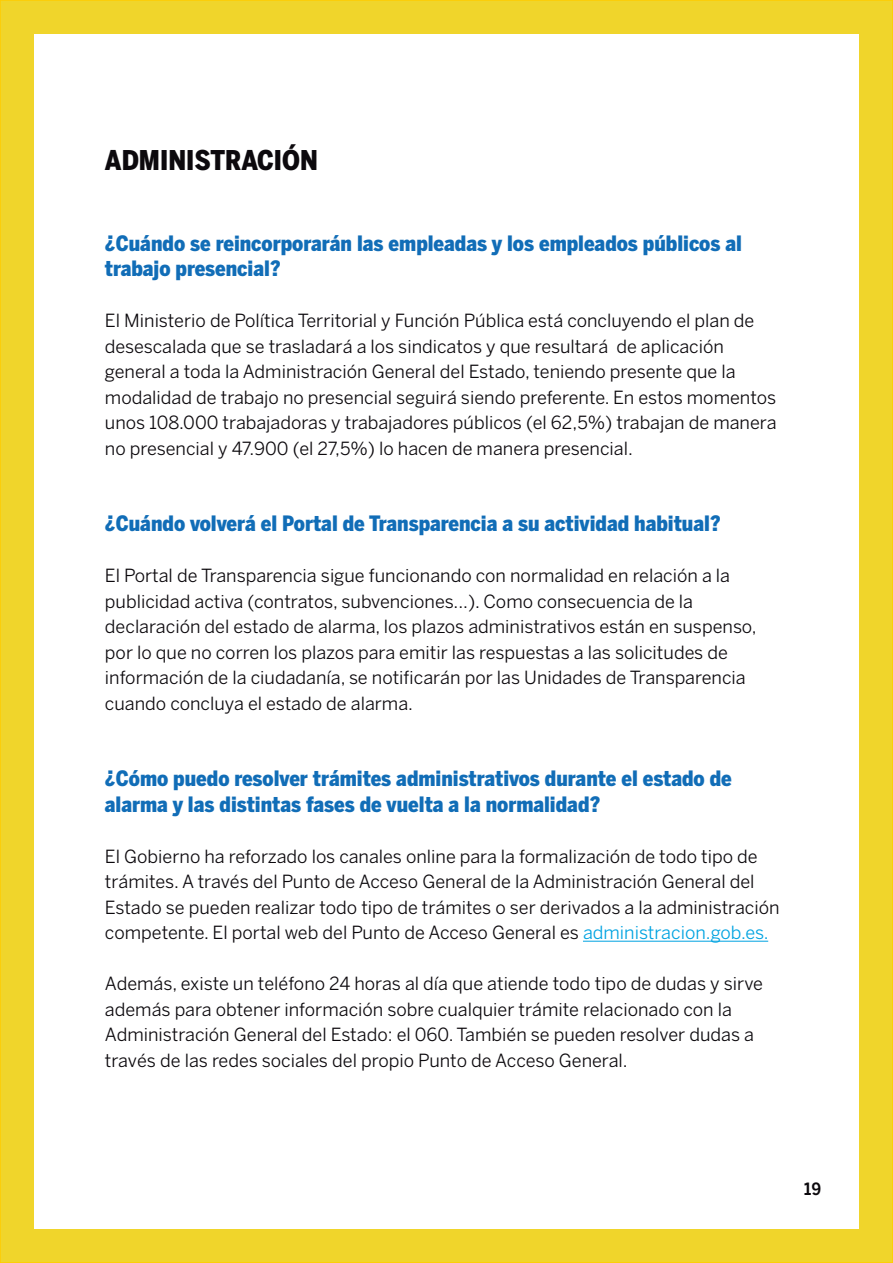
<style>
.page{position:relative;width:893px;height:1263px;background:#f0d52b}
.page>*{position:absolute;margin:0;border:0;box-sizing:border-box;transform-origin:0 0}
.t1{font:900 27px "Benton Sans Cond";color:#0c090d}
.t2{font:900 21px/25.5px "Benton Sans Cond";color:#116db7}
.t3{font:21px "Benton Sans Cond Medium SC";color:#0c090d}
.t4{font:18px/25.5px "Benton Sans";color:#0c090d}
.s1{color:#00a3e1}
</style>
<div class="page">
<div style="left:34px;top:34px;width:825px;height:1195px;background:#fff"></div>
<hr style="left:583px;top:941px;width:185px;height:1px;background:#00a3e1">
<h1 class="t1" style="left:105px;top:144px;width:215px">ADMINISTRACIÓN</h1>
<p class="t2" style="left:105px;top:230px;width:638px">¿Cuándo se reincorporarán las empleadas y los empleados públicos al trabajo presencial?</p>
<p class="t4" style="left:105px;top:308px;width:673px">El Ministerio de Política Territorial y Función Pública está concluyendo el plan de desescalada que se trasladará a los sindicatos y que resultará de aplicación general a toda la Administración General del Estado, teniendo presente que la modalidad de trabajo no presencial seguirá siendo preferente. En estos momentos unos 108.000 trabajadoras y trabajadores públicos (el 62,5%) trabajan de manera no presencial y 47.900 (el 27,5%) lo hacen de manera presencial.</p>
<p class="t2" style="left:105px;top:511px;width:617px">¿Cuándo volverá el Portal de Transparencia a su actividad habitual?</p>
<p class="t4" style="left:105px;top:563px;width:653px">El Portal de Transparencia sigue funcionando con normalidad en relación a la publicidad activa (contratos, subvenciones...). Como consecuencia de la declaración del estado de alarma, los plazos administrativos están en suspenso, por lo que no corren los plazos para emitir las respuestas a las solicitudes de información de la ciudadanía, se notificarán por las Unidades de Transparencia cuando concluya el estado de alarma.</p>
<p class="t2" style="left:105px;top:766px;width:628px">¿Cómo puedo resolver trámites administrativos durante el estado de alarma y las distintas fases de vuelta a la normalidad?</p>
<p class="t4" style="left:105px;top:843px;width:676px">El Gobierno ha reforzado los canales online para la formalización de todo tipo de trámites. A través del Punto de Acceso General de la Administración General del Estado se pueden realizar todo tipo de trámites o ser derivados a la administración competente. El portal web del Punto de Acceso General es <span class="s1">administracion.gob.es.</span></p>
<p class="t4" style="left:105px;top:971px;width:659px">Además, existe un teléfono 24 horas al día que atiende todo tipo de dudas y sirve además para obtener información sobre cualquier trámite relacionado con la Administración General del Estado: el 060. También se pueden resolver dudas a través de las redes sociales del propio Punto de Acceso General.</p>
<p class="t3" style="left:804px;top:1175px;width:19px">19</p>
</div>
